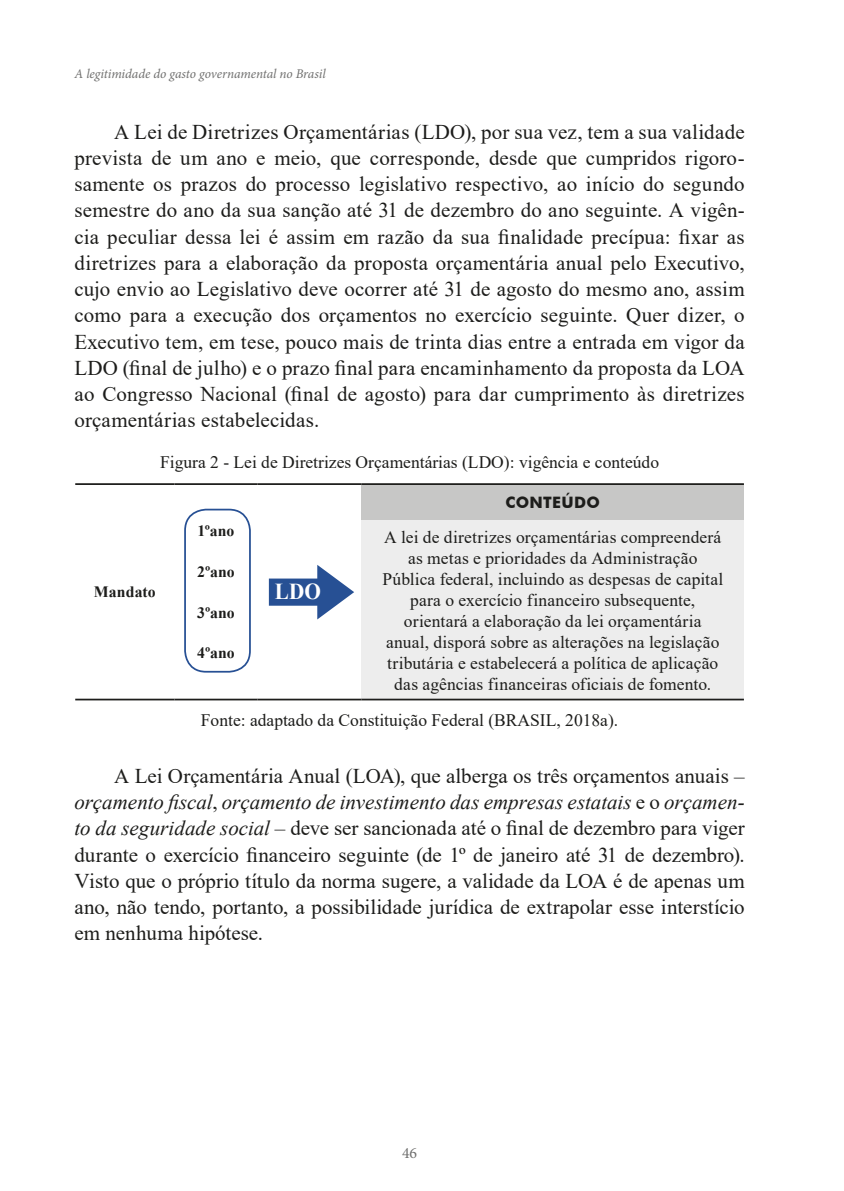
<style>
.page{position:relative;width:844px;height:1191px;background:#fff}
.page>*{position:absolute;margin:0;border:0;box-sizing:border-box;transform-origin:0 0}
.t1{font:700 22.75px "Times New Roman";color:#fff;scale:.93 1}
.t2{font:21px/26.2px "Times New Roman";letter-spacing:.005em;color:#1d1d1b;text-align:justify}
.t3{font:17.5px/21px "Times New Roman";letter-spacing:.005em;color:#1d1d1b;text-align:center}
.t4{font:700 15.75px "Times New Roman";letter-spacing:.005em;color:#1d1d1b}
.t5{font:700 15.75px "Futura BT";letter-spacing:.02em;color:#1d1d1b}
.t6{font:15.75px "Minion Pro";color:#70706f}
.t7{font:italic 13.3px "Minion Pro";letter-spacing:-.005em;color:#70706f}
.s1{font-style:italic}
</style>
<div class="page">
<div style="left:361px;top:484px;width:382px;height:36px;background:#c7c7c6"></div>
<div style="left:361px;top:520px;width:382px;height:179px;background:#ededed"></div>
<hr style="left:75px;top:483px;width:99px;height:2px;background:#1d1d1b">
<hr style="left:361px;top:483px;width:382px;height:2px;background:#1d1d1b">
<hr style="left:257px;top:483px;width:104px;height:2px;background:#1d1d1b">
<hr style="left:174px;top:483px;width:83px;height:2px;background:#1d1d1b">
<hr style="left:75px;top:698px;width:99px;height:2px;background:#1d1d1b">
<hr style="left:174px;top:698px;width:83px;height:2px;background:#1d1d1b">
<hr style="left:257px;top:698px;width:104px;height:2px;background:#1d1d1b">
<hr style="left:361px;top:698px;width:382px;height:2px;background:#1d1d1b">
<div style="left:184px;top:509px;width:67px;height:163px;border:2px solid #275094;border-radius:21px"></div>
<svg style="left:269px;top:565px;width:85px;height:54px"></svg>
<p class="t7" style="left:74px;top:65px;width:253px">A legitimidade do gasto governamental no Brasil</p>
<p class="t2" style="left:74px;top:118px;width:671px;text-indent:40px">A Lei de Diretrizes Orçamentárias (LDO), por sua vez, tem a sua validade prevista de um ano e meio, que corresponde, desde que cumpridos rigoro&shy;samente os prazos do processo legislativo respectivo, ao início do segundo semestre do ano da sua sanção até 31 de dezembro do ano seguinte. A vigên&shy;cia peculiar dessa lei é assim em razão da sua finalidade precípua: fixar as diretrizes para a elaboração da proposta orçamentária anual pelo Executivo, cujo envio ao Legislativo deve ocorrer até 31 de agosto do mesmo ano, assim como para a execução dos orçamentos no exercício seguinte. Quer dizer, o Executivo tem, em tese, pouco mais de trinta dias entre a entrada em vigor da LDO (final de julho) e o prazo final para encaminhamento da proposta da LOA ao Congresso Nacional (final de agosto) para dar cumprimento às diretrizes orçamentárias estabelecidas.</p>
<p class="t3" style="left:160px;top:451px;width:500px">Figura 2 - Lei de Diretrizes Orçamentárias (LDO): vigência e conteúdo</p>
<p class="t5" style="left:505px;top:493px;width:96px">CONTEÚDO</p>
<p class="t3" style="left:382px;top:525px;width:342px">A lei de diretrizes orçamentárias compreenderá as metas e prioridades da Administração Pública federal, incluindo as despesas de capital para o exercício financeiro subsequente, orientará a elaboração da lei orçamentária anual, disporá sobre as alterações na legislação tributária e estabelecerá a política de aplicação das agências financeiras oficiais de fomento.</p>
<p class="t3" style="left:201px;top:709px;width:419px">Fonte: adaptado da Constituição Federal (BRASIL, 2018a).</p>
<p class="t2" style="left:74px;top:762px;width:671px;text-indent:40px">A Lei Orçamentária Anual (LOA), que alberga os três orçamentos anuais – <span class="s1">orçamento fiscal</span>, <span class="s1">orçamento de investimento das empresas estatais</span> e o <span class="s1">orçamen&shy;to da seguridade social</span> – deve ser sancionada até o final de dezembro para viger durante o exercício financeiro seguinte (de 1º de janeiro até 31 de dezembro).<br>Visto que o próprio título da norma sugere, a validade da LOA é de apenas um ano, não tendo, portanto, a possibilidade jurídica de extrapolar esse interstício em nenhuma hipótese.</p>
<p class="t4" style="left:197px;top:519px;width:39px">1ºano</p>
<p class="t4" style="left:197px;top:560px;width:39px">2ºano</p>
<p class="t4" style="left:197px;top:601px;width:39px">3ºano</p>
<p class="t4" style="left:197px;top:642px;width:39px">4ºano</p>
<p class="t1" style="left:275px;top:575px;width:51px">LDO</p>
<p class="t4" style="left:94px;top:580px;width:63px">Mandato</p>
<p class="t6" style="left:402px;top:1142px;width:17px">46</p>
</div>
